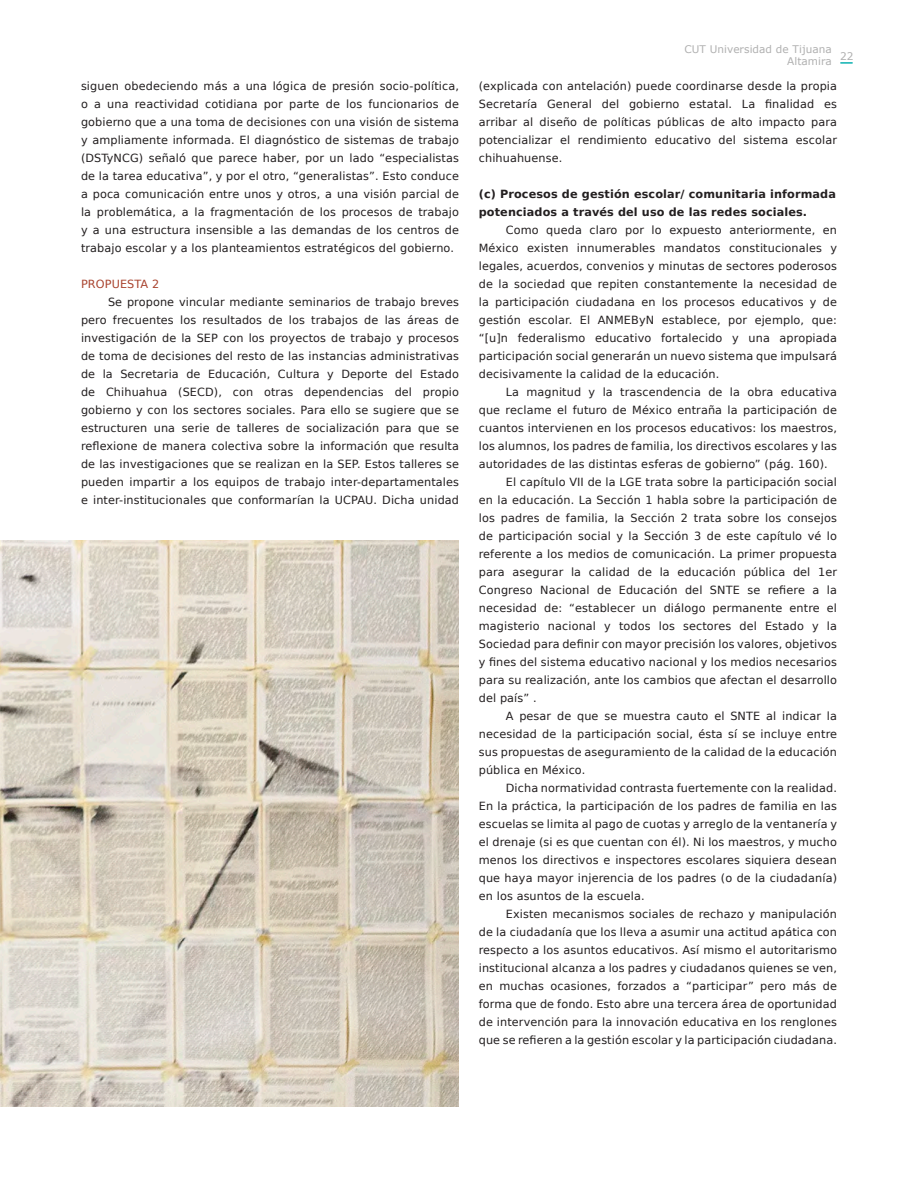
<style>
.page{position:relative;width:918px;height:1188px;background:#fff}
.page>*{position:absolute;margin:0;border:0;box-sizing:border-box;transform-origin:0 0}
.t1{font:11.25px/18px "Bitstream Vera Sans";letter-spacing:.01em;color:#231f20;text-align:justify}
.t2{font:700 11.25px/18px "Bitstream Vera Sans";letter-spacing:.01em;color:#231f20}
.t3{font:11.25px "Bitstream Vera Sans";letter-spacing:.01em;color:#a8422d}
.t4{font:10.5px "Verdana";letter-spacing:.005em;color:#b0b0b0}
</style>
<div class="page">
<svg style="left:840px;top:62px;width:13px;height:2px"></svg>
<img style="left:0;top:540px;width:459px;height:567px">
<p class="t1" style="left:81px;top:77px;width:380px">siguen obedeciendo más a una lógica de presión socio-política, o a una reactividad cotidiana por parte de los funcionarios de gobierno que a una toma de decisiones con una visión de sistema y ampliamente informada. El diagnóstico de sistemas de trabajo (DSTyNCG) señaló que parece haber, por un lado “especialistas de la tarea educativa”, y por el otro, “generalistas”. Esto conduce a poca comunicación entre unos y otros, a una visión parcial de la problemática, a la fragmentación de los procesos de trabajo y a una estructura insensible a las demandas de los centros de trabajo escolar y a los planteamientos estratégicos del gobierno.</p>
<p class="t3" style="left:81px;top:278px;width:80px">PROPUESTA 2</p>
<p class="t1" style="left:81px;top:293px;width:380px;text-indent:27px">Se propone vincular mediante seminarios de trabajo breves pero frecuentes los resultados de los trabajos de las áreas de investigación de la SEP con los proyectos de trabajo y procesos de toma de decisiones del resto de las instancias administrativas de la Secretaria de Educación, Cultura y Deporte del Estado de Chihuahua (SECD), con otras dependencias del propio gobierno y con los sectores sociales. Para ello se sugiere que se estructuren una serie de talleres de socialización para que se reflexione de manera colectiva sobre la información que resulta de las investigaciones que se realizan en la SEP. Estos talleres se pueden impartir a los equipos de trabajo inter-departamentales e inter-institucionales que conformarían la UCPAU. Dicha unidad</p>
<p class="t4" style="left:684px;top:42px;width:149px">CUT Universidad de Tijuana</p>
<p class="t4" style="left:787px;top:54px;width:46px">Altamira</p>
<p class="t4" style="left:840px;top:49px;width:15px">22</p>
<p class="t1" style="left:479px;top:77px;width:360px">(explicada con antelación) puede coordinarse desde la propia Secretaría General del gobierno estatal. La finalidad es arribar al diseño de políticas públicas de alto impacto para potencializar el rendimiento educativo del sistema escolar chihuahuense.</p>
<p class="t2" style="left:479px;top:185px;width:359px">(c) Procesos de gestión escolar/ comunitaria informada potenciados a través del uso de las redes sociales.</p>
<p class="t1" style="left:479px;top:221px;width:360px;text-indent:27px">Como queda claro por lo expuesto anteriormente, en México existen innumerables mandatos constitucionales y legales, acuerdos, convenios y minutas de sectores poderosos de la sociedad que repiten constantemente la necesidad de la participación ciudadana en los procesos educativos y de gestión escolar. El ANMEByN establece, por ejemplo, que: “[u]n federalismo educativo fortalecido y una apropiada participación social generarán un nuevo sistema que impulsará decisivamente la calidad de la educación.</p>
<p class="t1" style="left:479px;top:383px;width:360px;text-indent:27px">La magnitud y la trascendencia de la obra educativa que reclame el futuro de México entraña la participación de cuantos intervienen en los procesos educativos: los maestros, los alumnos, los padres de familia, los directivos escolares y las autoridades de las distintas esferas de gobierno” (pág. 160).</p>
<p class="t1" style="left:479px;top:473px;width:360px;text-indent:27px">El capítulo VII de la LGE trata sobre la participación social en la educación. La Sección 1 habla sobre la participación de los padres de familia, la Sección 2 trata sobre los consejos de participación social y la Sección 3 de este capítulo vé lo referente a los medios de comunicación. La primer propuesta para asegurar la calidad de la educación pública del 1er Congreso Nacional de Educación del SNTE se refiere a la necesidad de: “establecer un diálogo permanente entre el magisterio nacional y todos los sectores del Estado y la Sociedad para definir con mayor precisión los valores, objetivos y fines del sistema educativo nacional y los medios necesarios para su realización, ante los cambios que afectan el desarrollo del país” .</p>
<p class="t1" style="left:479px;top:707px;width:360px;text-indent:27px">A pesar de que se muestra cauto el SNTE al indicar la necesidad de la participación social, ésta sí se incluye entre sus propuestas de aseguramiento de la calidad de la educación pública en México.</p>
<p class="t1" style="left:479px;top:779px;width:360px;text-indent:27px">Dicha normatividad contrasta fuertemente con la realidad.<br>En la práctica, la participación de los padres de familia en las escuelas se limita al pago de cuotas y arreglo de la ventanería y el drenaje (si es que cuentan con él). Ni los maestros, y mucho menos los directivos e inspectores escolares siquiera desean que haya mayor injerencia de los padres (o de la ciudadanía) en los asuntos de la escuela.</p>
<p class="t1" style="left:479px;top:905px;width:360px;text-indent:27px">Existen mecanismos sociales de rechazo y manipulación de la ciudadanía que los lleva a asumir una actitud apática con respecto a los asuntos educativos. Así mismo el autoritarismo institucional alcanza a los padres y ciudadanos quienes se ven, en muchas ocasiones, forzados a “participar” pero más de forma que de fondo. Esto abre una tercera área de oportunidad de intervención para la innovación educativa en los renglones que se refieren a la gestión escolar y la participación ciudadana.</p>
</div>
